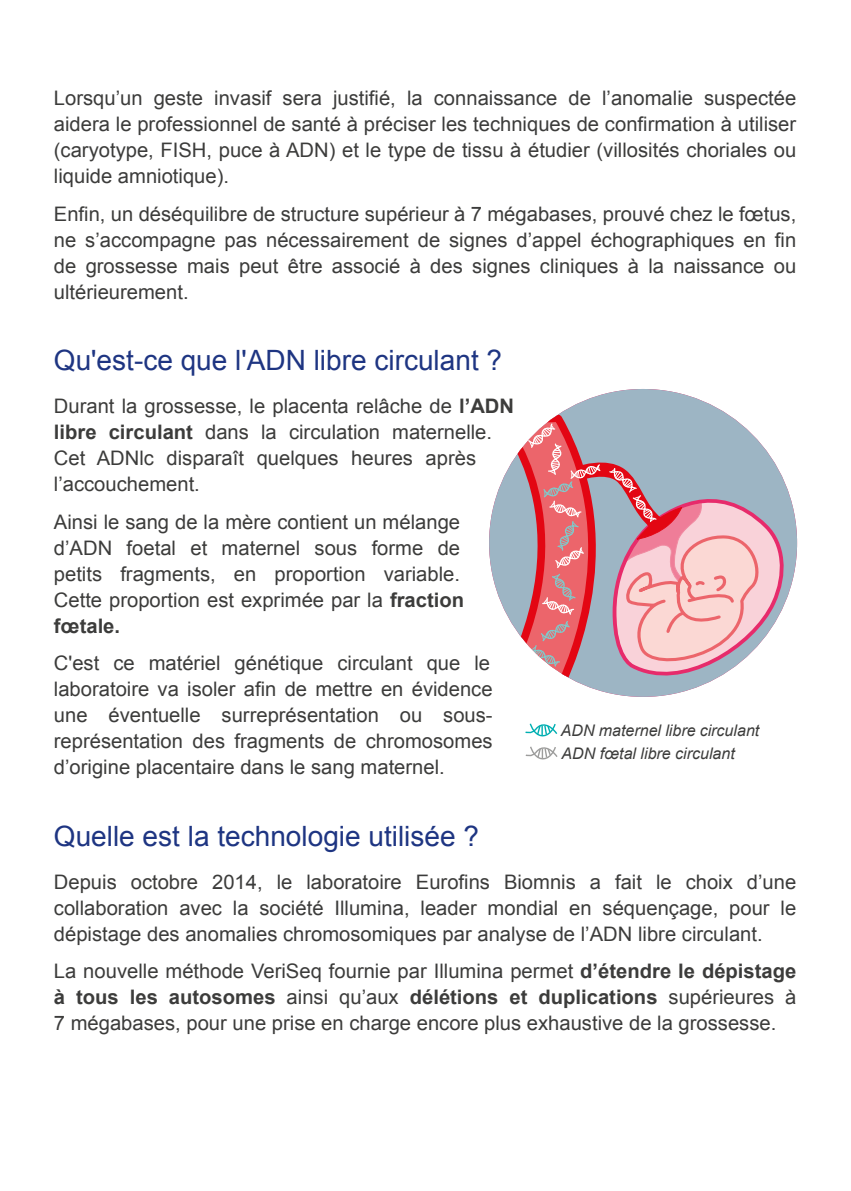
<style>
.page{position:relative;width:851px;height:1191px;background:#fff}
.page>*{position:absolute;margin:0;border:0;box-sizing:border-box;transform-origin:0 0}
.t1{font:28px "Arial";color:#1e3582}
.t2{font:20px/26px "Arial";color:#3c3c3b;text-align:justify}
.t3{font:italic 16px/23px "Arial";color:#3c3c3b}
.s1{font-weight:700}
</style>
<div class="page">
<div style="left:489px;top:389px;width:308px;height:308px;background:#9db5c4;border-radius:154px"></div>
<svg style="left:489px;top:389px;width:144px;height:306px"></svg>
<svg style="left:501px;top:418px;width:285px;height:276px"></svg>
<svg style="left:525px;top:723px;width:33px;height:37px"></svg>
<p class="t2" style="left:54px;top:85px;width:743px">Lorsqu’un geste invasif sera justifié, la connaissance de l’anomalie suspectée aidera le professionnel de santé à préciser les techniques de confirmation à utiliser (caryotype, FISH, puce à ADN) et le type de tissu à étudier (villosités choriales ou liquide amniotique).</p>
<p class="t2" style="left:54px;top:201px;width:743px">Enfin, un déséquilibre de structure supérieur à 7 mégabases, prouvé chez le fœtus, ne s’accompagne pas nécessairement de signes d’appel échographiques en fin de grossesse mais peut être associé à des signes cliniques à la naissance ou ultérieurement.</p>
<h1 class="t1" style="left:54px;top:342px;width:449px">Qu'est-ce que l'ADN libre circulant ?</h1>
<p class="t2" style="left:54px;top:393px;width:461px;text-align:left">Durant la grossesse, le placenta relâche de <span class="s1">l’ADN libre circulant</span> dans la circulation maternelle.<br>Cet ADNlc disparaît quelques heures après l’accouchement.</p>
<p class="t2" style="left:54px;top:509px;width:411px;text-align:left">Ainsi le sang de la mère contient un mélange d’ADN foetal et maternel sous forme de petits fragments, en proportion variable.<br>Cette proportion est exprimée par la <span class="s1">fraction fœtale.</span></p>
<p class="t2" style="left:54px;top:650px;width:440px;text-align:left">C'est ce matériel génétique circulant que le laboratoire va isoler afin de mettre en évidence une éventuelle surreprésentation ou sous&shy;représentation des fragments de chromosomes d’origine placentaire dans le sang maternel.</p>
<p class="t3" style="left:560px;top:719px;width:200px">ADN maternel libre circulant<br>ADN fœtal libre circulant</p>
<h1 class="t1" style="left:54px;top:817px;width:426px">Quelle est la technologie utilisée ?</h1>
<p class="t2" style="left:54px;top:869px;width:743px">Depuis octobre 2014, le laboratoire Eurofins Biomnis a fait le choix d’une collaboration avec la société Illumina, leader mondial en séquençage, pour le dépistage des anomalies chromosomiques par analyse de l’ADN libre circulant.</p>
<p class="t2" style="left:54px;top:958px;width:743px">La nouvelle méthode VeriSeq fournie par Illumina permet <span class="s1">d’étendre le dépistage à tous les autosomes</span> ainsi qu’aux <span class="s1">délétions et duplications</span> supérieures à 7 mégabases, pour une prise en charge encore plus exhaustive de la grossesse.</p>
</div>
